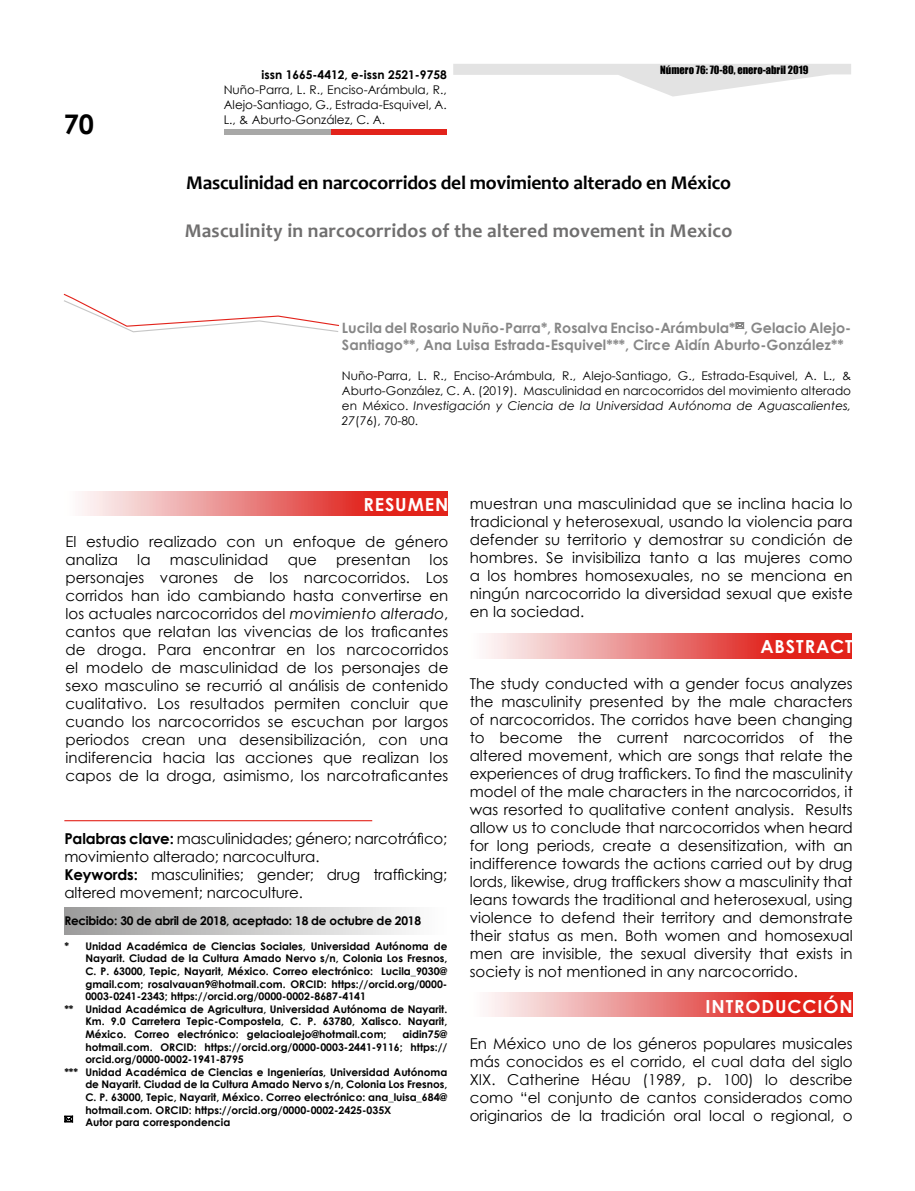
<style>
.page{position:relative;width:915px;height:1191px;background:#fff}
.page>*{position:absolute;margin:0;border:0;box-sizing:border-box;transform-origin:0 0}
.t1{font:700 27px "Century Gothic";color:#000}
.t2{font:700 19.5px "Candara";letter-spacing:-.01em;color:#000}
.t3{font:700 19.5px "Candara";letter-spacing:.01em;color:#706f6f}
.t4{font:700 18px "Century Gothic";letter-spacing:.05em;color:#fff}
.t5{font:15px/18px "Century Gothic";color:#000;text-align:justify}
.t6{font:700 14.25px/17.1px "Century Gothic";color:#878787}
.t7{font:12px/15px "Century Gothic";color:#000;text-align:justify}
.t8{font:700 12px "Century Gothic";letter-spacing:-.02em;color:#000}
.t9{font:700 12px "Century Gothic";color:#000}
.t10{font:700 10.5px "Century Gothic";color:#000}
.t11{font:10.5px "Impact";color:#000}
.s1{font-style:italic}
.s2{font-weight:700}
</style>
<div class="page">
<svg style="left:453px;top:64px;width:397px;height:33px"></svg>
<div style="left:224px;top:129px;width:206px;height:6px;background:#a8a8a7"></div>
<div style="left:331px;top:129px;width:115px;height:6px;background:#e2231b"></div>
<svg style="left:488px;top:992px;width:364px;height:24px;background:#ea7875"></svg>
<svg style="left:486px;top:633px;width:364px;height:25px;background:#ea7975"></svg>
<svg style="left:82px;top:491px;width:365px;height:25px;background:#ea7875"></svg>
<div style="left:64px;top:907px;width:382px;height:27px;background:linear-gradient(to right,#9c9c9c,#fdfdfd)"></div>
<hr style="left:64px;top:820px;width:308px;height:1px;background:#e2231b">
<svg style="left:63px;top:293px;width:276px;height:40px"></svg>
<svg style="left:65px;top:1115px;width:9px;height:7px"></svg>
<svg style="left:735px;top:322px;width:8px;height:7px"></svg>
<h1 class="t1" style="left:64px;top:107px;width:32px">70</h1>
<p class="t9" style="left:261px;top:67px;width:187px">issn 1665-4412, e-issn 2521-9758</p>
<p class="t7" style="left:224px;top:82px;width:224px">Nuño-Parra, L. R., Enciso-Arámbula, R., Alejo-Santiago, G., Estrada-Esquivel, A.<br>L., &amp; Aburto-González, C. A.</p>
<p class="t11" style="left:660px;top:64px;width:150px">Número 76: 70-80, enero-abril 2019</p>
<h2 class="t2" style="left:186px;top:170px;width:546px">Masculinidad en narcocorridos del movimiento alterado en México</h2>
<h2 class="t3" style="left:185px;top:218px;width:549px">Masculinity in narcocorridos of the altered movement in Mexico</h2>
<p class="t6" style="left:342px;top:319px;width:510px">Lucila del Rosario Nuño-Parra*, Rosalva Enciso-Arámbula* , Gelacio Alejo-<br>Santiago**, Ana Luisa Estrada-Esquivel***, Circe Aidín Aburto-González**</p>
<p class="t7" style="left:342px;top:368px;width:510px">Nuño-Parra, L. R., Enciso-Arámbula, R., Alejo-Santiago, G., Estrada-Esquivel, A. L., &amp; Aburto-González, C. A. (2019). Masculinidad en narcocorridos del movimiento alterado en México. <span class="s1">Investigación y Ciencia de la Universidad Autónoma de Aguascalientes, 27</span>(76), 70-80.</p>
<p class="t4" style="left:363px;top:493px;width:86px">RESUMEN</p>
<p class="t5" style="left:65px;top:532px;width:384px">El estudio realizado con un enfoque de género analiza</p>
<p class="t5" style="left:137px;top:550px;width:15px">la</p>
<p class="t5" style="left:170px;top:550px;width:100px">masculinidad</p>
<p class="t5" style="left:287px;top:550px;width:31px">que</p>
<p class="t5" style="left:336px;top:550px;width:76px">presentan</p>
<p class="t5" style="left:65px;top:550px;width:384px;text-indent:364px">los personajes varones de los narcocorridos. Los corridos han ido cambiando hasta convertirse en los actuales narcocorridos del <span class="s1">movimiento alterado</span>, cantos que relatan las vivencias de los traficantes de droga. Para encontrar en los narcocorridos el modelo de masculinidad de los personajes de sexo masculino se recurrió al análisis de contenido cualitativo. Los resultados permiten concluir que cuando los narcocorridos se escuchan por largos periodos crean una desensibilización, con una indiferencia hacia las acciones que realizan los capos de la droga, asimismo, los narcotraficantes</p>
<p class="t5" style="left:64px;top:829px;width:384px;text-align:left"><span class="s2">Palabras clave:</span> masculinidades; género; narcotráfico; movimiento alterado; narcocultura.<br><span class="s2">Keywords:</span> masculinities; gender; drug trafficking; altered movement; narcoculture.</p>
<p class="t8" style="left:64px;top:912px;width:358px">Recibido: 30 de abril de 2018, aceptado: 18 de octubre de 2018</p>
<p class="t10" style="left:64px;top:939px;width:384px">* Unidad Académica de Ciencias Sociales, Universidad Autónoma de</p>
<p class="t10" style="left:85px;top:952px;width:363px">Nayarit. Ciudad de la Cultura Amado Nervo s/n, Colonia Los Fresnos,</p>
<p class="t10" style="left:85px;top:964px;width:363px">C. P. 63000, Tepic, Nayarit, México. Correo electrónico: Lucila_9030@</p>
<p class="t10" style="left:85px;top:977px;width:363px">gmail.com; rosalvauan9@hotmail.com. ORCID: https://orcid.org/0000-</p>
<p class="t10" style="left:85px;top:989px;width:282px">0003-0241-2343; https://orcid.org/0000-0002-8687-4141</p>
<p class="t10" style="left:64px;top:1002px;width:384px">** Unidad Académica de Agricultura, Universidad Autónoma de Nayarit.</p>
<p class="t10" style="left:85px;top:1015px;width:363px">Km. 9.0 Carretera Tepic-Compostela, C. P. 63780, Xalisco. Nayarit,</p>
<p class="t10" style="left:85px;top:1027px;width:302px">México. Correo electrónico: gelacioalejo@hotmail.com;</p>
<p class="t10" style="left:402px;top:1027px;width:46px">aidin75@</p>
<p class="t10" style="left:85px;top:1040px;width:363px">hotmail.com. ORCID: https://orcid.org/0000-0003-2441-9116; https://</p>
<p class="t10" style="left:85px;top:1052px;width:160px">orcid.org/0000-0002-1941-8795</p>
<p class="t10" style="left:64px;top:1065px;width:384px">*** Unidad Académica de Ciencias e Ingenierías, Universidad Autónoma</p>
<p class="t10" style="left:85px;top:1078px;width:363px">de Nayarit. Ciudad de la Cultura Amado Nervo s/n, Colonia Los Fresnos,</p>
<p class="t10" style="left:85px;top:1090px;width:363px">C. P. 63000, Tepic, Nayarit, México. Correo electrónico: ana_luisa_684@</p>
<p class="t10" style="left:85px;top:1103px;width:307px">hotmail.com. ORCID: https://orcid.org/0000-0002-2425-035X</p>
<p class="t10" style="left:85px;top:1115px;width:146px">Autor para correspondencia</p>
<p class="t5" style="left:469px;top:494px;width:384px">muestran una masculinidad que se inclina hacia lo tradicional y heterosexual, usando la violencia para defender su territorio y demostrar su condición de hombres. Se invisibiliza tanto a las mujeres como a los hombres homosexuales, no se menciona en ningún narcocorrido la diversidad sexual que existe en la sociedad.</p>
<p class="t4" style="left:760px;top:635px;width:94px">ABSTRACT</p>
<p class="t5" style="left:469px;top:674px;width:384px">The study conducted with a gender focus analyzes the masculinity presented by the male characters of narcocorridos. The corridos have been changing to become the current narcocorridos of the altered movement, which are songs that relate the experiences of drug traffickers. To find the masculinity model of the male characters in the narcocorridos, it was resorted to qualitative content analysis. Results allow us to conclude that narcocorridos when heard for long periods, create a desensitization, with an indifference towards the actions carried out by drug lords, likewise, drug traffickers show a masculinity that leans towards the traditional and heterosexual, using violence to defend their territory and demonstrate their status as men. Both women and homosexual men are invisible, the sexual diversity that exists in society is not mentioned in any narcocorrido.</p>
<p class="t4" style="left:705px;top:995px;width:149px">INTRODUCCIÓN</p>
<p class="t5" style="left:469px;top:1034px;width:384px">En México uno de los géneros populares musicales más conocidos es el corrido, el cual data del siglo XIX. Catherine Héau (1989, p. 100) lo describe como “el conjunto de cantos considerados como originarios de la tradición oral local o regional, o</p>
</div>
